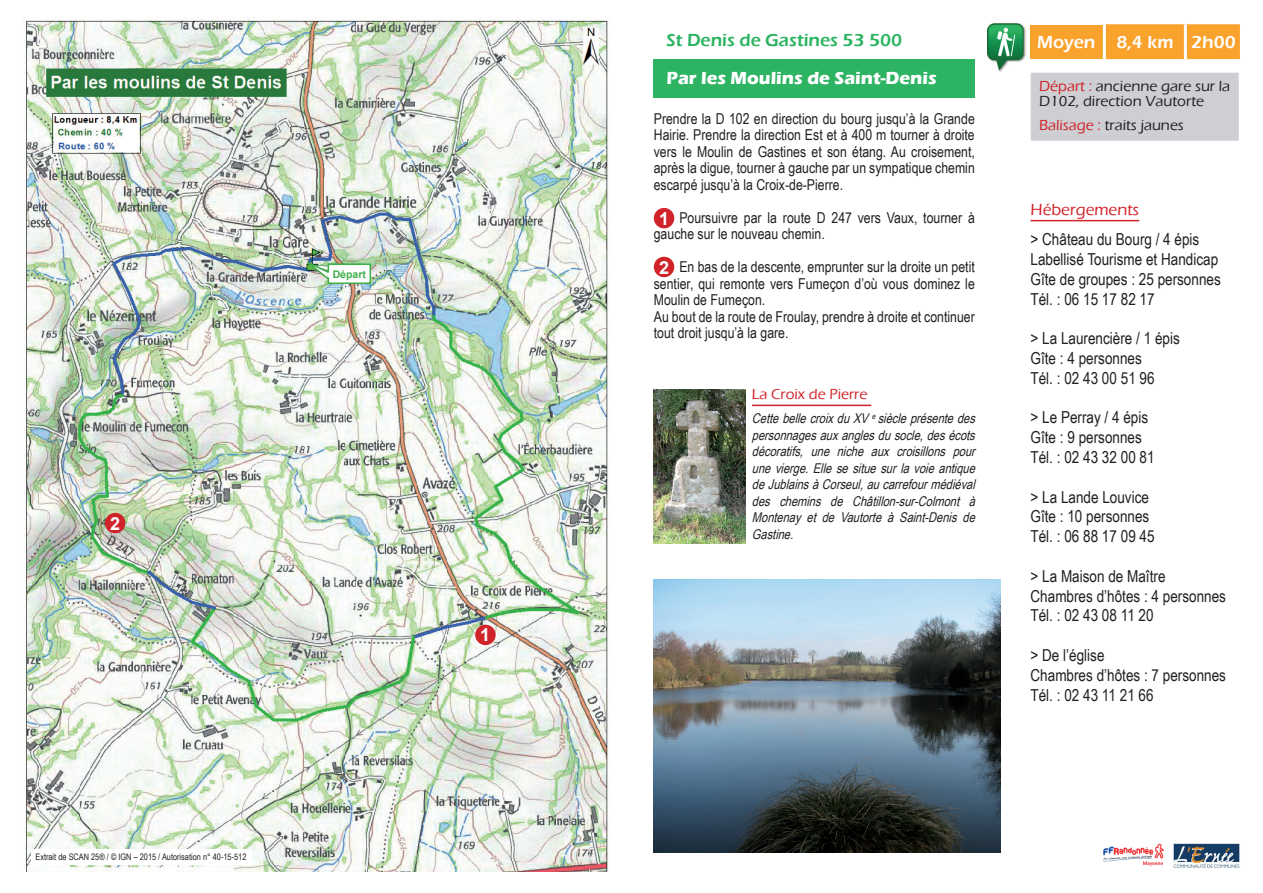
<style>
.page{position:relative;width:1263px;height:893px;background:#fff}
.page>*{position:absolute;margin:0;border:0;box-sizing:border-box;transform-origin:0 0}
.t1{font:700 18px "Eras ITC";color:#fff}
.t2{font:600 18px "Eras ITC";color:#2db463}
.t3{font:600 18px "Eras ITC";color:#fff}
.t4{font:700 18px "Arial";color:#fff}
.t5{font:16.5px/19.8px "Arial Narrow";color:#231f20}
.t6{font:500 16.5px "Eras ITC";color:#d1232a}
.t7{font:15px/16.5px "Arial Narrow";color:#231f20}
.t8{font:500 15px/15px "Eras ITC";color:#231f20}
.t9{font:500 15px "Eras ITC";color:#d1232a}
.t10{font:italic 13.5px/16.5px "Arial Narrow";color:#231f20;text-align:justify}
.t11{font:700 10.5px "Arial";color:#40ae49}
.t12{font:9px "Arial Narrow";color:#231f20}
.s1{color:#d1232a}
</style>
<div class="page">
<img style="left:26px;top:20px;width:582px;height:852px">
<div style="left:475px;top:625px;width:21px;height:20px;background:#d1232a;border-radius:50%"></div>
<div style="left:105px;top:513px;width:20px;height:20px;background:#d1232a;border-radius:50%"></div>
<div style="left:654px;top:59px;width:321px;height:38px;background:#2db463"></div>
<div style="left:1030px;top:24px;width:210px;height:35px;background:#f9a22c"></div>
<hr style="left:1103px;top:24px;width:3px;height:35px;background:#fff">
<hr style="left:1184px;top:24px;width:3px;height:35px;background:#fff">
<img style="left:987px;top:24px;width:39px;height:47px">
<div style="left:1029px;top:71px;width:211px;height:71px;background:#cdcfd3"></div>
<div style="left:1028px;top:70px;width:214px;height:74px;border:3px solid #fff"></div>
<div style="left:654px;top:208px;width:20px;height:20px;background:#d1232a;border-radius:50%"></div>
<img style="left:654px;top:580px;width:346px;height:273px">
<div style="left:654px;top:257px;width:20px;height:20px;background:#d1232a;border-radius:50%"></div>
<img style="left:1103px;top:843px;width:61px;height:24px">
<img style="left:1173px;top:843px;width:67px;height:25px">
<div style="left:328px;top:264px;width:43px;height:20px;background:#fff;border:2px solid #40ae49"></div>
<svg style="left:297px;top:256px;width:34px;height:26px"></svg>
<svg style="left:33px;top:827px;width:217px;height:43px"></svg>
<hr style="left:1030px;top:220px;width:109px;height:1px;background:#d1232a">
<hr style="left:752px;top:405px;width:119px;height:1px;background:#d1232a">
<img style="left:654px;top:389px;width:92px;height:155px">
<p class="t4" style="left:110px;top:511px;width:12px">2</p>
<p class="t11" style="left:333px;top:267px;width:35px">Départ</p>
<p class="t12" style="left:35px;top:850px;width:212px">Extrait de SCAN 25® / © IGN – 2015 / Autorisation n° 40-15-512</p>
<p class="t4" style="left:480px;top:623px;width:12px">1</p>
<p class="t2" style="left:666px;top:30px;width:237px">St Denis de Gastines 53 500</p>
<p class="t1" style="left:666px;top:68px;width:272px">Par les Moulins de Saint-Denis</p>
<p class="t7" style="left:654px;top:110px;width:323px;text-align:justify">Prendre la D 102 en direction du bourg jusqu’à la Grande Hairie. Prendre la direction Est et à 400 m tourner à droite vers le Moulin de Gastines et son étang. Au croisement, après la digue, tourner à gauche par un sympatique chemin escarpé jusqu’à la Croix-de-Pierre.</p>
<p class="t7" style="left:654px;top:209px;width:323px;text-indent:26px">Poursuivre par la route D 247 vers Vaux, tourner à gauche sur le nouveau chemin.</p>
<p class="t7" style="left:654px;top:258px;width:323px;text-indent:26px">En bas de la descente, emprunter sur la droite un petit sentier, qui remonte vers Fumeçon d’où vous dominez le Moulin de Fumeçon.<br>Au bout de la route de Froulay, prendre à droite et continuer tout droit jusqu’à la gare.</p>
<p class="t4" style="left:659px;top:206px;width:12px">1</p>
<p class="t4" style="left:659px;top:255px;width:12px">2</p>
<p class="t9" style="left:752px;top:386px;width:117px">La Croix de Pierre</p>
<p class="t10" style="left:752px;top:410px;width:229px">CettebellecroixduXV<sup>e</sup>siècleprésentedes personnagesauxanglesdusocle,desécots décoratifs, une niche aux croisillons pour unevierge.Ellesesituesurlavoieantique deJublainsàCorseul,aucarrefourmédiéval des chemins de Châtillon-sur-Colmont à Montenay et de Vautorte à Saint-Denis de Gastine.</p>
<p class="t3" style="left:1037px;top:32px;width:200px">Moyen 8,4 km 2h00</p>
<p class="t8" style="left:1039px;top:79px;width:193px"><span class="s1">Départ :</span> ancienne gare sur la<br>D102, direction Vautorte</p>
<p class="t8" style="left:1039px;top:118px;width:146px"><span class="s1">Balisage :</span> traits jaunes</p>
<p class="t6" style="left:1030px;top:200px;width:110px">Hébergements</p>
<p class="t5" style="left:1030px;top:229px;width:192px">&gt; Château du Bourg / 4 épis<br>Labellisé Tourisme et Handicap<br>Gîte de groupes : 25 personnes<br>Tél. : 06 15 17 82 17</p>
<p class="t5" style="left:1030px;top:328px;width:151px">&gt; La Laurencière / 1 épis<br>Gîte : 4 personnes<br>Tél. : 02 43 00 51 96</p>
<p class="t5" style="left:1030px;top:407px;width:126px">&gt; Le Perray / 4 épis<br>Gîte : 9 personnes<br>Tél. : 02 43 32 00 81</p>
<p class="t5" style="left:1030px;top:486px;width:126px">&gt; La Lande Louvice<br>Gîte : 10 personnes<br>Tél. : 06 88 17 09 45</p>
<p class="t5" style="left:1030px;top:565px;width:197px">&gt; La Maison de Maître<br>Chambres d’hôtes : 4 personnes<br>Tél. : 02 43 08 11 20</p>
<p class="t5" style="left:1030px;top:645px;width:197px">&gt; De l’église<br>Chambres d’hôtes : 7 personnes<br>Tél. : 02 43 11 21 66</p>
</div>
